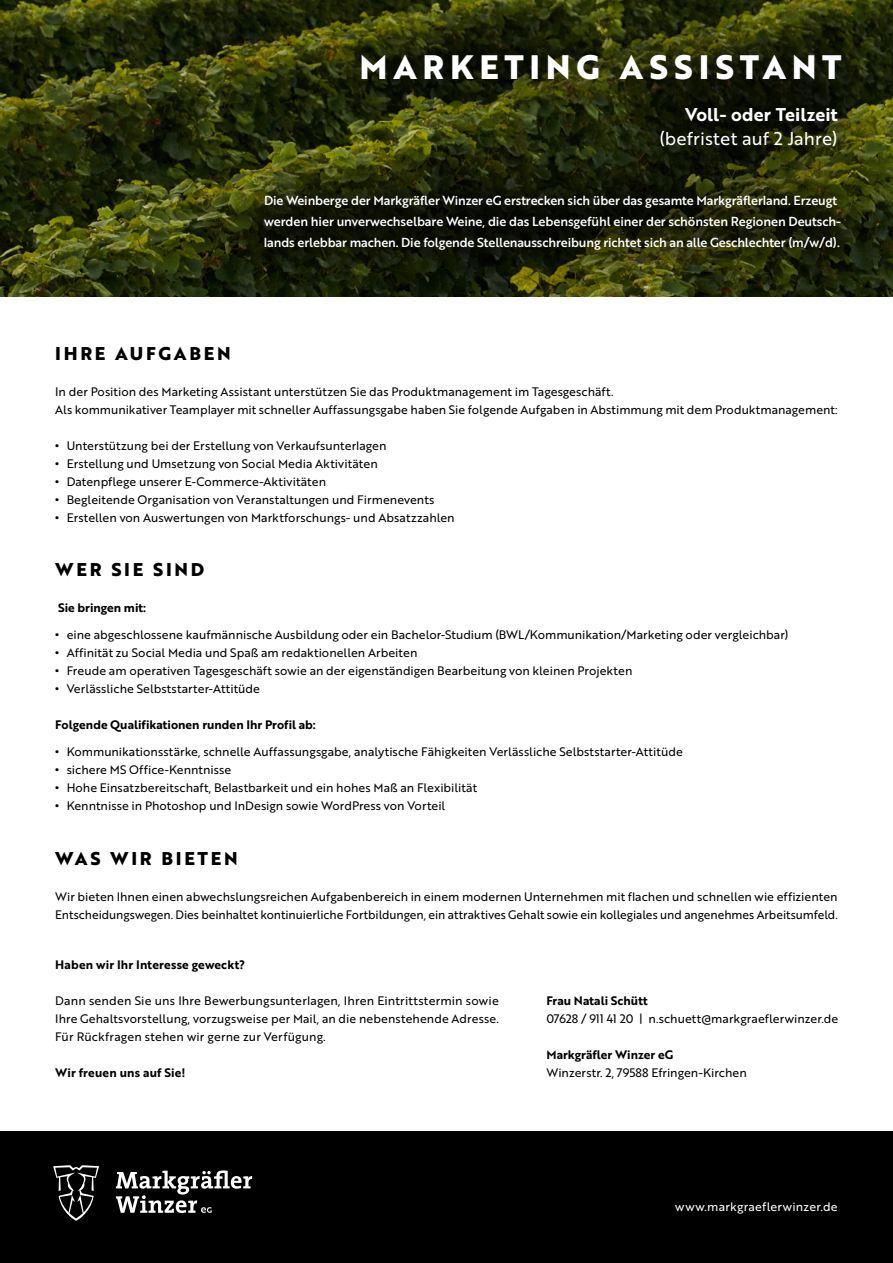
<style>
.page{position:relative;width:893px;height:1263px;background:#fff}
.page>*{position:absolute;margin:0;border:0;box-sizing:border-box;transform-origin:0 0}
.t1{font:700 33px "Brother 1816 Extra";letter-spacing:.175em;color:#fff}
.t2{font:700 18px "Brother 1816 Extra";letter-spacing:.15em;color:#000}
.t3{font:18px "Brother 1816 Regular";letter-spacing:.005em;color:#fff}
.t4{font:18px "Brother 1816 Bold";letter-spacing:.005em;color:#fff}
.t5{font:12.75px/21px "Brother 1816 Medium";letter-spacing:-.01em;color:#fff}
.t6{font:12px/18px "Brother 1816 Regular";letter-spacing:.005em;color:#000}
.t7{font:12px "Brother 1816 Bold";letter-spacing:.005em;color:#000}
.t8{font:12px "Brother 1816 Regular";letter-spacing:.02em;color:#fff}
.s1{font-family:"Brother 1816 Extra";font-weight:700}
</style>
<div class="page">
<img style="left:0;top:0;width:893px;height:297px">
<div style="left:0;top:1131px;width:893px;height:132px;background:#000"></div>
<svg style="left:116px;top:1170px;width:136px;height:43px"></svg>
<svg style="left:53px;top:1165px;width:46px;height:56px"></svg>
<div style="left:215px;top:4px;width:675px;height:296px;background:#000;opacity:.9"></div>
<h1 class="t1" style="left:359px;top:42px;width:483px">MARKETING ASSISTANT</h1>
<h2 class="t4" style="left:685px;top:101px;width:154px">Voll- oder Teilzeit</h2>
<h2 class="t3" style="left:659px;top:126px;width:180px">(befristet auf 2 Jahre)</h2>
<p class="t5" style="left:264px;top:189px;width:579px">Die Weinberge der Markgräfler Winzer eG erstrecken sich über das gesamte Markgräflerland. Erzeugt werden hier unverwechselbare Weine, die das Lebensgefühl einer der schönsten Regionen Deutsch&shy;lands erlebbar machen. Die folgende Stellenausschreibung richtet sich an alle Geschlechter (m/w/d).</p>
<h2 class="t2" style="left:55px;top:340px;width:177px">IHRE AUFGABEN</h2>
<p class="t6" style="left:55px;top:382px;width:784px">In der Position des Marketing Assistant unterstützen Sie das Produktmanagement im Tagesgeschäft.<br>Als kommunikativer Teamplayer mit schneller Auffassungsgabe haben Sie folgende Aufgaben in Abstimmung mit dem Produktmanagement:</p>
<p class="t6" style="left:55px;top:436px;width:333px"><span class="s1">•</span> Unterstützung bei der Erstellung von Verkaufsunterlagen</p>
<p class="t6" style="left:55px;top:454px;width:324px"><span class="s1">•</span> Erstellung und Umsetzung von Social Media Aktivitäten</p>
<p class="t6" style="left:55px;top:472px;width:272px"><span class="s1">•</span> Datenpflege unserer E-Commerce-Aktivitäten</p>
<p class="t6" style="left:55px;top:490px;width:381px"><span class="s1">•</span> Begleitende Organisation von Veranstaltungen und Firmenevents</p>
<p class="t6" style="left:55px;top:508px;width:401px"><span class="s1">•</span> Erstellen von Auswertungen von Marktforschungs- und Absatzzahlen</p>
<h2 class="t2" style="left:55px;top:556px;width:150px">WER SIE SIND</h2>
<p class="t7" style="left:58px;top:599px;width:90px">Sie bringen mit:</p>
<p class="t6" style="left:55px;top:626px;width:735px"><span class="s1">•</span> eine abgeschlossene kaufmännische Ausbildung oder ein Bachelor-Studium (BWL/Kommunikation/Marketing oder vergleichbar)</p>
<p class="t6" style="left:55px;top:644px;width:364px"><span class="s1">•</span> Affinität zu Social Media und Spaß am redaktionellen Arbeiten</p>
<p class="t6" style="left:55px;top:662px;width:579px"><span class="s1">•</span> Freude am operativen Tagesgeschäft sowie an der eigenständigen Bearbeitung von kleinen Projekten</p>
<p class="t6" style="left:55px;top:680px;width:206px"><span class="s1">•</span> Verlässliche Selbststarter-Attitüde</p>
<p class="t7" style="left:55px;top:716px;width:262px">Folgende Qualifikationen runden Ihr Profil ab:</p>
<p class="t6" style="left:55px;top:743px;width:629px"><span class="s1">•</span> Kommunikationsstärke, schnelle Auffassungsgabe, analytische Fähigkeiten Verlässliche Selbststarter-Attitüde</p>
<p class="t6" style="left:55px;top:761px;width:177px"><span class="s1">•</span> sichere MS Office-Kenntnisse</p>
<p class="t6" style="left:55px;top:779px;width:423px"><span class="s1">•</span> Hohe Einsatzbereitschaft, Belastbarkeit und ein hohes Maß an Flexibilität</p>
<p class="t6" style="left:55px;top:797px;width:392px"><span class="s1">•</span> Kenntnisse in Photoshop und InDesign sowie WordPress von Vorteil</p>
<h2 class="t2" style="left:55px;top:844px;width:184px">WAS WIR BIETEN</h2>
<p class="t6" style="left:55px;top:887px;width:784px">Wir bieten Ihnen einen abwechslungsreichen Aufgabenbereich in einem modernen Unternehmen mit flachen und schnellen wie effizienten<br>Entscheidungswegen. Dies beinhaltet kontinuierliche Fortbildungen, ein attraktives Gehalt sowie ein kollegiales und angenehmes Arbeitsumfeld.</p>
<p class="t7" style="left:55px;top:955px;width:191px">Haben wir Ihr Interesse geweckt?</p>
<p class="t6" style="left:55px;top:991px;width:445px;text-align:justify">Dann senden Sie uns Ihre Bewerbungsunterlagen, Ihren Eintrittstermin sowie Ihre Gehaltsvorstellung, vorzugsweise per Mail, an die nebenstehende Adresse.<br>Für Rückfragen stehen wir gerne zur Verfügung.</p>
<p class="t7" style="left:55px;top:1063px;width:132px">Wir freuen uns auf Sie!</p>
<p class="t7" style="left:546px;top:991px;width:103px">Frau Natali Schütt</p>
<p class="t6" style="left:546px;top:1009px;width:293px">07628 / 911 41 20 | n.schuett@markgraeflerwinzer.de</p>
<p class="t7" style="left:546px;top:1045px;width:128px">Markgräfler Winzer eG</p>
<p class="t6" style="left:546px;top:1063px;width:202px">Winzerstr. 2, 79588 Efringen-Kirchen</p>
<p class="t8" style="left:675px;top:1197px;width:164px">www.markgraeflerwinzer.de</p>
</div>
